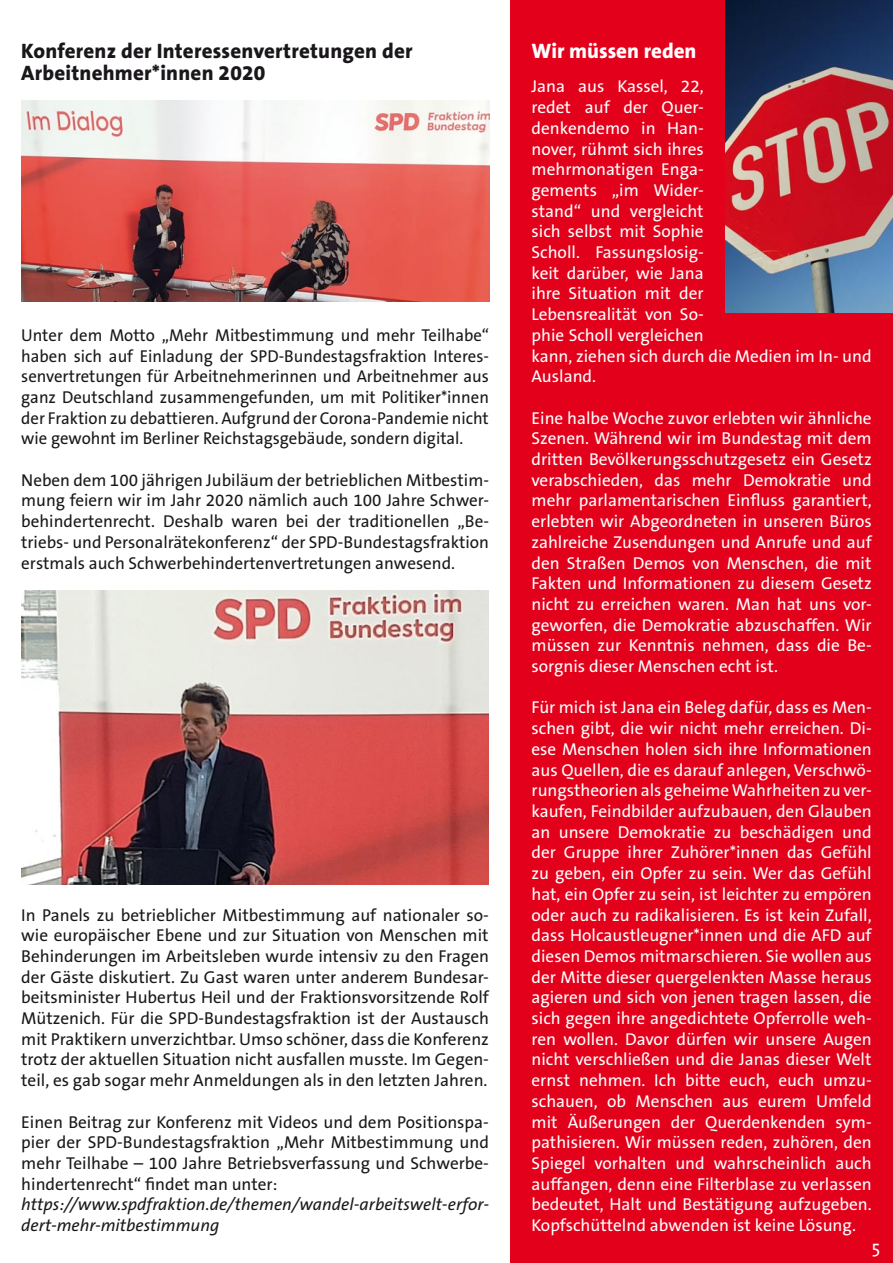
<style>
.page{position:relative;width:893px;height:1263px;background:#fff}
.page>*{position:absolute;margin:0;border:0;box-sizing:border-box;transform-origin:0 0}
.t1{font:800 21px/21.3px "The Sans B8";letter-spacing:.01em;color:#1a171b}
.t2{font:800 21px "The Sans B8";color:#fff}
.t3{font:18px "The Sans";color:#fff}
.t4{font:17.25px/20.7px "The Sans B5 Plain";color:#fff;text-align:justify}
.t5{font:17.25px/20.7px "The Sans B5 Plain";color:#1a171b;text-align:justify}
.t6{font:italic 17.25px/20.7px "The Sans B5 Plain";letter-spacing:.005em;color:#1a171b}
</style>
<div class="page">
<div style="left:510px;top:0;width:383px;height:1263px;background:#e2001b"></div>
<img style="left:21px;top:591px;width:468px;height:293px">
<img style="left:725px;top:0;width:168px;height:313px">
<img style="left:21px;top:101px;width:468px;height:200px">
<p class="t1" style="left:21px;top:41px;width:393px">Konferenz der Interessenvertretungen der<br>Arbeitnehmer*innen 2020</p>
<p class="t5" style="left:21px;top:325px;width:469px">Unter dem Motto „Mehr Mitbestimmung und mehr Teilhabe“ haben sich auf Einladung der SPD-Bundestagsfraktion Interes&shy;senvertretungen für Arbeitnehmerinnen und Arbeitnehmer aus ganz Deutschland zusammengefunden, um mit Politiker*innen der Fraktion zu debattieren. Aufgrund der Corona-Pandemie nicht wie gewohnt im Berliner Reichstagsgebäude, sondern digital.</p>
<p class="t5" style="left:21px;top:470px;width:469px">Neben dem 100 jährigen Jubiläum der betrieblichen Mitbestim&shy;mung feiern wir im Jahr 2020 nämlich auch 100 Jahre Schwer&shy;behindertenrecht. Deshalb waren bei der traditionellen „Be&shy;triebs- und Personalrätekonferenz“ der SPD-Bundestagsfraktion erstmals auch Schwerbehindertenvertretungen anwesend.</p>
<p class="t5" style="left:21px;top:905px;width:469px">In Panels zu betrieblicher Mitbestimmung auf nationaler so&shy;wie europäischer Ebene und zur Situation von Menschen mit Behinderungen im Arbeitsleben wurde intensiv zu den Fragen der Gäste diskutiert. Zu Gast waren unter anderem Bundesar&shy;beitsminister Hubertus Heil und der Fraktionsvorsitzende Rolf Mützenich. Für die SPD-Bundestagsfraktion ist der Austausch mit Praktikern unverzichtbar. Umso schöner, dass die Konferenz trotz der aktuellen Situation nicht ausfallen musste. Im Gegen&shy;teil, es gab sogar mehr Anmeldungen als in den letzten Jahren.</p>
<p class="t5" style="left:21px;top:1112px;width:469px">Einen Beitrag zur Konferenz mit Videos und dem Positionspa&shy;pier der SPD-Bundestagsfraktion „Mehr Mitbestimmung und mehr Teilhabe – 100 Jahre Betriebsverfassung und Schwerbe&shy;hindertenrecht“ findet man unter:</p>
<p class="t6" style="left:21px;top:1195px;width:469px">https://www.spdfraktion.de/themen/wandel-arbeitswelt-erfor&shy;dert-mehr-mitbestimmung</p>
<p class="t2" style="left:531px;top:40px;width:167px">Wir müssen reden</p>
<p class="t4" style="left:531px;top:77px;width:342px;text-align:left">Jana aus Kassel, 22,<br>redet auf der Quer-<br>denkendemo in Han-<br>nover, rühmt sich ihres<br>mehrmonatigen Enga-<br>gements „im Wider-<br>stand“ und vergleicht<br>sich selbst mit Sophie<br>Scholl. Fassungslosig-<br>keit darüber, wie Jana<br>ihre Situation mit der<br>Lebensrealität von So-<br>phie Scholl vergleichen<br>kann, ziehen sich durch die Medien im In- und<br>Ausland.</p>
<p class="t4" style="left:531px;top:408px;width:342px">Eine halbe Woche zuvor erlebten wir ähnliche Szenen. Während wir im Bundestag mit dem dritten Bevölkerungsschutzgesetz ein Gesetz verabschieden, das mehr Demokratie und mehr parlamentarischen Einfluss garantiert, erlebten wir Abgeordneten in unseren Büros zahlreiche Zusendungen und Anrufe und auf den Straßen Demos von Menschen, die mit Fakten und Informationen zu diesem Gesetz nicht zu erreichen waren. Man hat uns vor&shy;geworfen, die Demokratie abzuschaffen. Wir müssen zur Kenntnis nehmen, dass die Be&shy;sorgnis dieser Menschen echt ist.</p>
<p class="t4" style="left:531px;top:698px;width:342px">Für mich ist Jana ein Beleg dafür, dass es Men&shy;schen gibt, die wir nicht mehr erreichen. Di&shy;ese Menschen holen sich ihre Informationen aus Quellen, die es darauf anlegen, Verschwö&shy;rungstheorien als geheime Wahrheiten zu ver&shy;kaufen, Feindbilder aufzubauen, den Glauben an unsere Demokratie zu beschädigen und der Gruppe ihrer Zuhörer*innen das Gefühl zu geben, ein Opfer zu sein. Wer das Gefühl hat, ein Opfer zu sein, ist leichter zu empören oder auch zu radikalisieren. Es ist kein Zufall, dass Holcaustleugner*innen und die AFD auf diesen Demos mitmarschieren. Sie wollen aus der Mitte dieser quergelenkten Masse heraus agieren und sich von jenen tragen lassen, die sich gegen ihre angedichtete Opferrolle weh&shy;ren wollen. Davor dürfen wir unsere Augen nicht verschließen und die Janas dieser Welt ernst nehmen. Ich bitte euch, euch umzu&shy;schauen, ob Menschen aus eurem Umfeld mit Äußerungen der Querdenkenden sym&shy;pathisieren. Wir müssen reden, zuhören, den Spiegel vorhalten und wahrscheinlich auch auffangen, denn eine Filterblase zu verlassen bedeutet, Halt und Bestätigung aufzugeben.<br>Kopfschüttelnd abwenden ist keine Lösung.</p>
<p class="t3" style="left:872px;top:1235px;width:10px">5</p>
</div>
